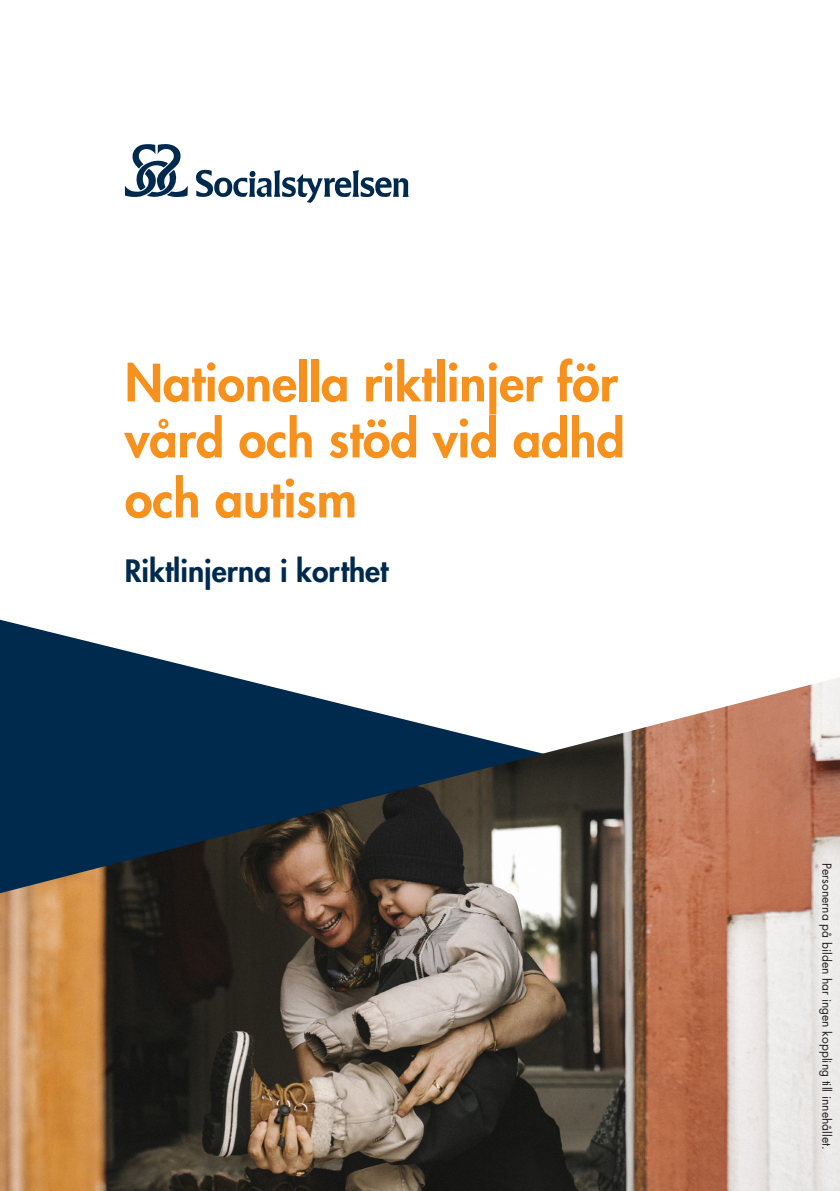
<style>
.page{position:relative;width:840px;height:1191px;background:#fff}
.page>*{position:absolute;margin:0;border:0;box-sizing:border-box;transform-origin:0 0}
.rubrik{font:800 50px/58px "Futura Std";color:#f6911e}
.mellanrubrik{font:800 30px "Futura Std";color:#00294e}
.beställningstext{font:12px "Futura Std";color:#231f20}
</style>
<div class="page">
<svg style="left:0;top:619px;width:232px;height:58px"></svg>
<img style="left:0;top:677px;width:839px;height:514px">
<svg style="left:125px;top:144px;width:63px;height:53px"></svg>
<svg style="left:196px;top:169px;width:212px;height:34px"></svg>
<p class="rubrik" style="left:125px;top:354px;width:501px">Nationella riktlinjer för vård och stöd vid adhd och autism</p>
<h1 class="mellanrubrik" style="left:125px;top:552px;width:265px">Riktlinjerna i korthet</h1>
<p class="beställningstext" style="left:834px;top:862px;width:288px;rotate:90deg">Personerna på bilden har ingen koppling till innehållet.</p>
</div>
